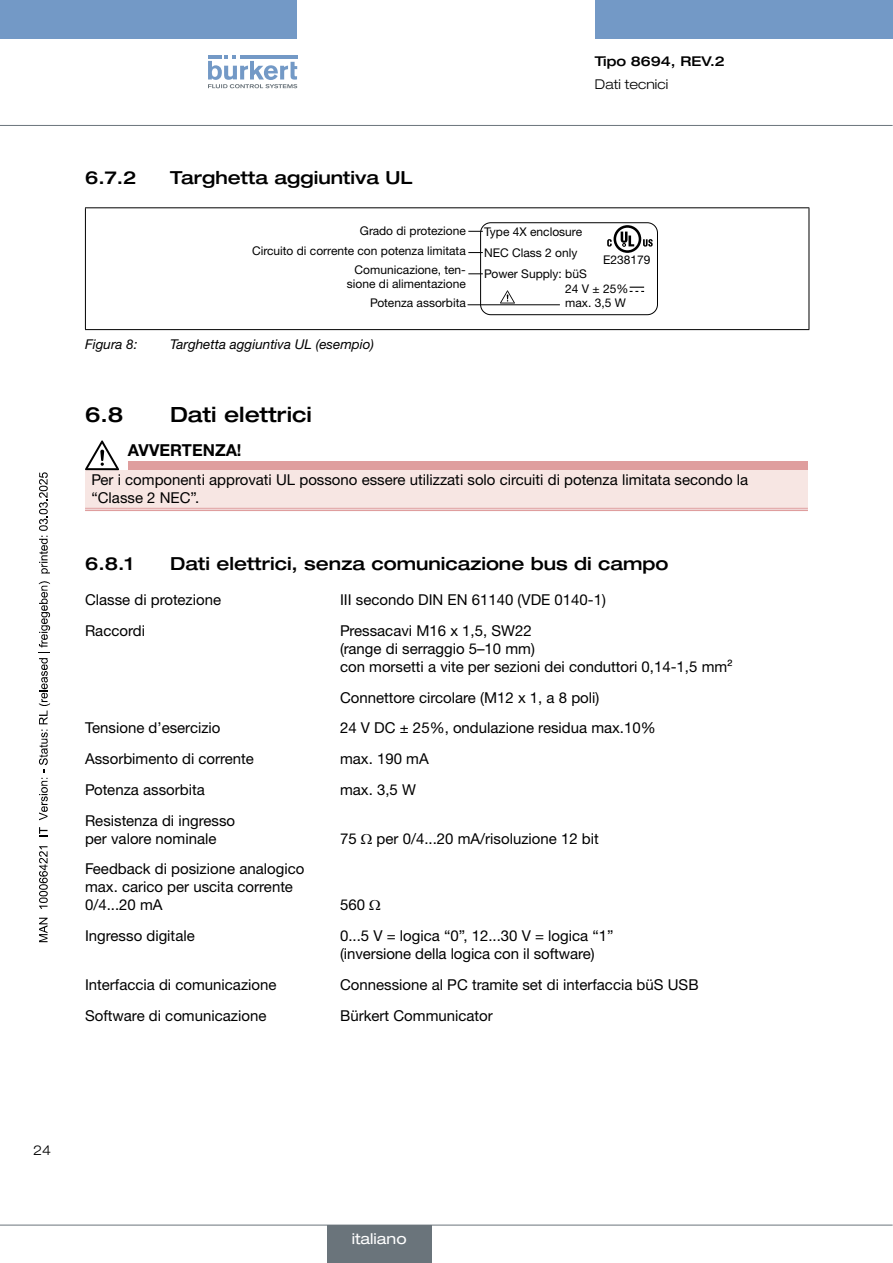
<style>
.page{position:relative;width:893px;height:1263px;background:#fff}
.page>*{position:absolute;margin:0;border:0;box-sizing:border-box;transform-origin:0 0}
.t1{font:500 expanded 21px "Helvetica Neue LTW1 G";color:#000}
.t2{font:500 expanded 18px "Helvetica Neue LTW1 G";color:#000}
.t3{font:700 16.5px "Helvetica Neue LTW1 G";color:#000}
.t4{font:15px/18px "Helvetica Neue LTW1 G";color:#000}
.t5{font:expanded 15px "Helvetica Neue LTW1 G";color:#fff}
.t6{font:italic 13.5px "Helvetica Neue LTW1 G";color:#000}
.t7{font:500 expanded 13.5px "Helvetica Neue LTW1 G";color:#000}
.t8{font:300 expanded 13.5px "Helvetica Neue LTW1 G";color:#000}
.t9{font:12px/19.6px "Helvetica Neue LTW1 G";color:#000;text-align:right}
</style>
<div class="page">
<div style="left:0;top:0;width:297px;height:38px;background:#7399c6"></div>
<div style="left:595px;top:0;width:298px;height:38px;background:#7399c6"></div>
<svg style="left:208px;top:55px;width:89px;height:33px"></svg>
<hr style="left:0;top:125px;width:893px;height:1px;background:#6a747b">
<hr style="left:85px;top:207px;width:724px;height:1px;background:#000">
<hr style="left:85px;top:208px;width:1px;height:121px;background:#000">
<hr style="left:809px;top:208px;width:1px;height:121px;background:#000">
<hr style="left:85px;top:329px;width:724px;height:1px;background:#000">
<svg style="left:607px;top:225px;width:46px;height:28px"></svg>
<svg style="left:630px;top:287px;width:14px;height:5px"></svg>
<div style="left:480px;top:222px;width:178px;height:93px;border:1px solid #000;border-radius:10px"></div>
<svg style="left:468px;top:231px;width:15px;height:1px"></svg>
<svg style="left:468px;top:252px;width:15px;height:1px"></svg>
<svg style="left:468px;top:273px;width:15px;height:1px"></svg>
<hr style="left:468px;top:304px;width:92px;height:1px;background:#000">
<svg style="left:500px;top:290px;width:15px;height:14px"></svg>
<div style="left:128px;top:461px;width:680px;height:9px;background:#df9e9e"></div>
<div style="left:85px;top:470px;width:723px;height:40px;background:#f7e6e3"></div>
<hr style="left:85px;top:508px;width:43px;height:1px;background:#df9e9e">
<hr style="left:85px;top:509px;width:43px;height:2px;background:#df9e9e">
<hr style="left:128px;top:508px;width:680px;height:1px;background:#df9e9e">
<hr style="left:128px;top:509px;width:680px;height:2px;background:#df9e9e">
<svg style="left:85px;top:440px;width:34px;height:30px"></svg>
<hr style="left:0;top:1225px;width:893px;height:1px;background:#6a747b">
<div style="left:327px;top:1225px;width:104px;height:38px;background:#6a747b"></div>
<svg style="left:39px;top:918px;width:9px;height:24px"></svg>
<svg style="left:39px;top:846px;width:9px;height:63px"></svg>
<svg style="left:39px;top:827px;width:9px;height:9px"></svg>
<svg style="left:39px;top:581px;width:11px;height:239px"></svg>
<svg style="left:39px;top:472px;width:11px;height:101px"></svg>
<p class="t7" style="left:595px;top:52px;width:131px">Tipo 8694, REV.2</p>
<p class="t8" style="left:595px;top:76px;width:75px">Dati tecnici</p>
<p class="t2" style="left:85px;top:166px;width:53px">6.7.2</p>
<p class="t2" style="left:170px;top:166px;width:244px">Targhetta aggiuntiva UL</p>
<p class="t9" style="left:252px;top:220px;width:215px">Grado di protezione<br>Circuito di corrente con potenza limitata<br>Comunicazione, ten-</p>
<p class="t9" style="left:347px;top:274px;width:120px">sione di alimentazione</p>
<p class="t9" style="left:484px;top:221px;width:104px;line-height:21.1px;text-align:left">Type 4X enclosure<br>NEC Class 2 only<br>Power Supply: büS</p>
<p class="t9" style="left:565px;top:279px;width:65px">24 V ± 25%</p>
<p class="t9" style="left:603px;top:249px;width:49px">E238179</p>
<p class="t9" style="left:370px;top:293px;width:97px">Potenza assorbita</p>
<p class="t9" style="left:565px;top:293px;width:62px">max. 3,5 W</p>
<p class="t6" style="left:85px;top:336px;width:54px">Figura 8:</p>
<p class="t6" style="left:170px;top:336px;width:205px">Targhetta aggiuntiva UL (esempio)</p>
<h1 class="t1" style="left:85px;top:401px;width:40px">6.8</h1>
<h1 class="t1" style="left:170px;top:401px;width:143px">Dati elettrici</h1>
<p class="t3" style="left:128px;top:440px;width:115px">AVVERTENZA!</p>
<p class="t4" style="left:91px;top:471px;width:658px">Per i componenti approvati UL possono essere utilizzati solo circuiti di potenza limitata secondo la “Classe 2 NEC”.</p>
<p class="t2" style="left:85px;top:552px;width:50px">6.8.1</p>
<p class="t2" style="left:170px;top:552px;width:500px">Dati elettrici, senza comunicazione bus di campo</p>
<p class="t4" style="left:85px;top:591px;width:138px">Classe di protezione</p>
<p class="t4" style="left:340px;top:591px;width:267px">III secondo DIN EN 61140 (VDE 0140-1)</p>
<p class="t4" style="left:85px;top:621px;width:61px">Raccordi</p>
<p class="t4" style="left:340px;top:621px;width:394px">Pressacavi M16 x 1,5, SW22<br>(range di serraggio 5–10 mm)<br>con morsetti a vite per sezioni dei conduttori 0,14-1,5 mm²</p>
<p class="t4" style="left:340px;top:688px;width:261px">Connettore circolare (M12 x 1, a 8 poli)</p>
<p class="t4" style="left:85px;top:719px;width:137px">Tensione d’esercizio</p>
<p class="t4" style="left:340px;top:719px;width:317px">24 V DC ± 25%, ondulazione residua max.10%</p>
<p class="t4" style="left:85px;top:750px;width:170px">Assorbimento di corrente</p>
<p class="t4" style="left:340px;top:750px;width:90px">max. 190 mA</p>
<p class="t4" style="left:85px;top:780px;width:121px">Potenza assorbita</p>
<p class="t4" style="left:340px;top:780px;width:77px">max. 3,5 W</p>
<p class="t4" style="left:85px;top:811px;width:152px">Resistenza di ingresso per valore nominale</p>
<p class="t4" style="left:340px;top:829px;width:18px">75</p>
<p class="t4" style="left:377px;top:829px;width:224px">per 0/4...20 mA/risoluzione 12 bit</p>
<p class="t4" style="left:85px;top:860px;width:221px">Feedback di posizione analogico max. carico per uscita corrente<br>0/4...20 mA</p>
<p class="t4" style="left:340px;top:896px;width:27px">560</p>
<p class="t4" style="left:85px;top:927px;width:111px">Ingresso digitale</p>
<p class="t4" style="left:340px;top:927px;width:275px">0...5 V = logica “0”, 12...30 V = logica “1” (inversione della logica con il software)</p>
<p class="t4" style="left:85px;top:975px;width:193px">Interfaccia di comunicazione</p>
<p class="t4" style="left:340px;top:975px;width:360px">Connessione al PC tramite set di interfaccia büS USB</p>
<p class="t4" style="left:85px;top:1006px;width:183px">Software di comunicazione</p>
<p class="t4" style="left:340px;top:1006px;width:154px">Bürkert Communicator</p>
<p class="t8" style="left:33px;top:1142px;width:20px">24</p>
<p class="t5" style="left:352px;top:1229px;width:56px">italiano</p>
</div>
